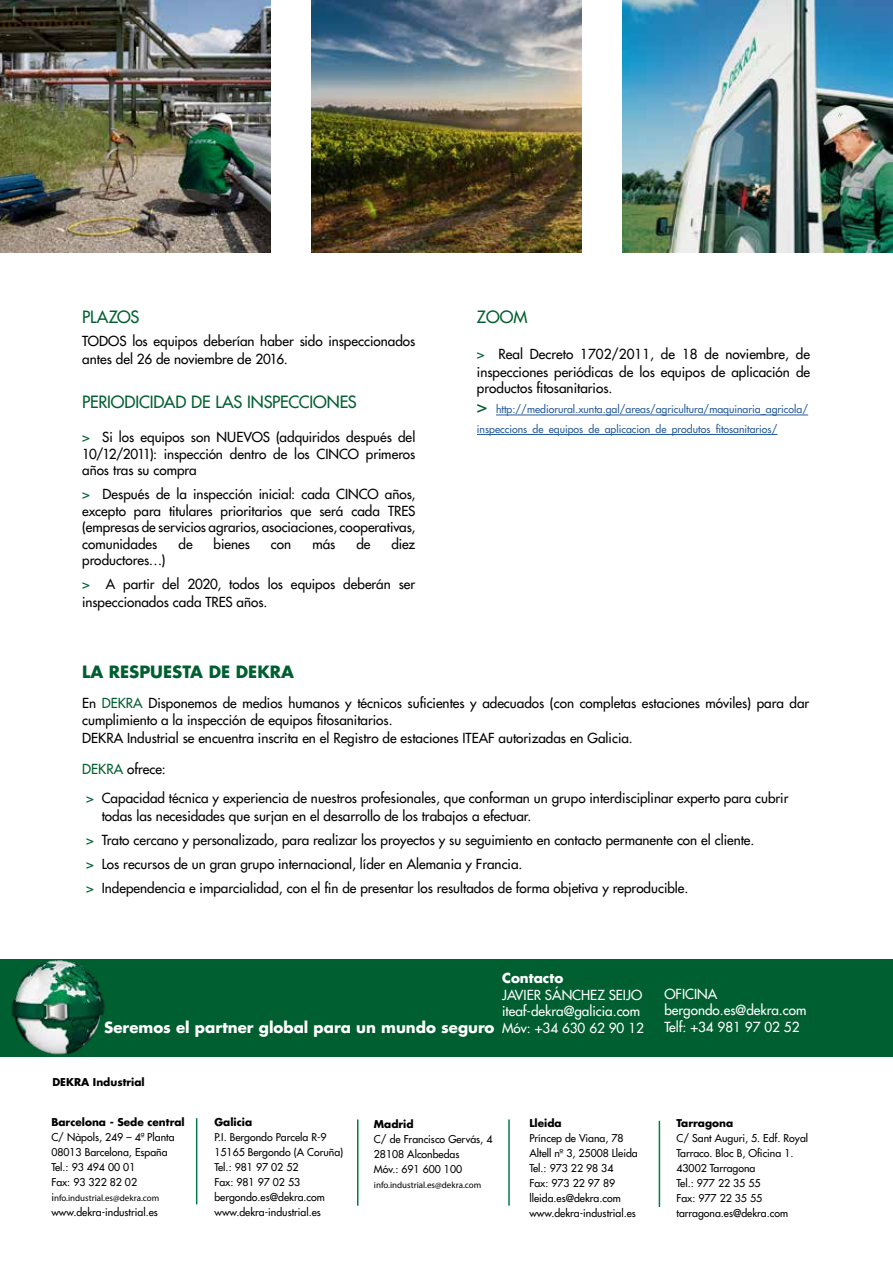
<style>
.page{position:relative;width:893px;height:1263px;background:#fff}
.page>*{position:absolute;margin:0;border:0;box-sizing:border-box;transform-origin:0 0}
.t1{font:16.5px "Futura LT";letter-spacing:-.005em;color:#005f30}
.t2{font:700 16.5px "Futura LT";color:#005f30}
.t3{font:700 15px "Futura LT";color:#fff}
.t4{font:13.5px/16.5px "Futura LT";color:#000}
.t5{font:13.5px/16.5px "Futura LT";color:#fff}
.t6{font:700 13.5px "Futura LT";color:#fff}
.t7{font:10.5px/15px "Futura LT";color:#000}
.t8{font:10.5px/19.5px "Futura LT";color:#275b9b}
.t9{font:700 10.5px "Futura LT";color:#000}
.t10{font:9px "Myriad Pro";color:#000}
.s1{color:#005f30}
.s2{font-size:18px;color:#005f30}
.s3{font-family:"Futura LT";font-size:10.5px}
</style>
<div class="page">
<img style="left:0;top:0;width:270px;height:252px">
<div style="left:0;top:959px;width:893px;height:97px;background:#005f30"></div>
<img style="left:4px;top:960px;width:105px;height:97px">
<hr style="left:196px;top:1118px;width:1px;height:86px;background:#007e48">
<hr style="left:659px;top:1121px;width:1px;height:86px;background:#007e48">
<hr style="left:508px;top:1119px;width:2px;height:87px;background:#007e48">
<hr style="left:357px;top:1119px;width:1px;height:87px;background:#007e48">
<img style="left:311px;top:0;width:271px;height:252px">
<img style="left:623px;top:0;width:270px;height:252px">
<hr style="left:496px;top:415px;width:312px;height:1px;background:#275b9b">
<hr style="left:477px;top:434px;width:300px;height:1px;background:#275b9b">
<p class="t1" style="left:82px;top:306px;width:59px">PLAZOS</p>
<p class="t4" style="left:82px;top:331px;width:335px;line-height:18px">TODOS los equipos deberían haber sido inspeccionados antes del 26 de noviembre de 2016.</p>
<p class="t1" style="left:82px;top:391px;width:276px">PERIODICIDAD DE LAS INSPECCIONES</p>
<p class="t4" style="left:82px;top:429px;width:335px;text-align:justify"><span class="s1">&gt;</span> Si los equipos son NUEVOS (adquiridos después del 10/12/2011): inspección dentro de los CINCO primeros años tras su compra</p>
<p class="t4" style="left:82px;top:486px;width:335px;text-align:justify"><span class="s1">&gt;</span> Después de la inspección inicial: cada CINCO años, excepto para titulares prioritarios que será cada TRES (empresas de servicios agrarios, asociaciones, cooperativas, comunidades</p>
<p class="t4" style="left:178px;top:535px;width:16px">de</p>
<p class="t4" style="left:214px;top:535px;width:38px">bienes</p>
<p class="t4" style="left:271px;top:535px;width:22px">con</p>
<p class="t4" style="left:312px;top:535px;width:24px">más</p>
<p class="t4" style="left:356px;top:535px;width:16px">de</p>
<p class="t4" style="left:392px;top:535px;width:25px">diez</p>
<p class="t4" style="left:82px;top:548px;width:335px;line-height:23.7px">productores…)<br><span class="s1">&gt;</span> A partir del 2020, todos los equipos deberán ser</p>
<p class="t4" style="left:82px;top:593px;width:187px">inspeccionados cada TRES años.</p>
<p class="t2" style="left:82px;top:661px;width:213px">LA RESPUESTA DE DEKRA</p>
<p class="t1" style="left:477px;top:306px;width:52px">ZOOM</p>
<p class="t4" style="left:477px;top:345px;width:335px;line-height:18px"><span class="s1">&gt;</span> Real Decreto 1702/2011, de 18 de noviembre, de inspecciones periódicas de los equipos de aplicación de</p>
<p class="t4" style="left:477px;top:380px;width:137px">productos fitosanitarios.</p>
<p class="t8" style="left:477px;top:399px;width:333px"><span class="s2">&gt;</span> http://mediorural.xunta.gal/areas/agricultura/maquinaria_agricola/ inspeccions_de_equipos_de_aplicacion_de_produtos_fitosanitarios/</p>
<p class="t4" style="left:82px;top:695px;width:729px">En <span class="s1">DEKRA</span> Disponemos de medios humanos y técnicos suficientes y adecuados (con completas estaciones móviles) para dar cumplimiento a la inspección de equipos fitosanitarios.</p>
<p class="t4" style="left:82px;top:729px;width:552px">DEKRA Industrial se encuentra inscrita en el Registro de estaciones ITEAF autorizadas en Galicia.</p>
<p class="t4" style="left:82px;top:755px;width:708px;line-height:28.5px"><span class="s1">DEKRA</span> ofrece:<br><span class="s1">&gt;</span> Capacidad técnica y experiencia de nuestros profesionales, que conforman un grupo interdisciplinar experto para cubrir</p>
<p class="t4" style="left:86px;top:804px;width:670px;line-height:24px;text-indent:16px">todas las necesidades que surjan en el desarrollo de los trabajos a efectuar.<br><span class="s1">&gt;</span> Trato cercano y personalizado, para realizar los proyectos y su seguimiento en contacto permanente con el cliente. <span class="s1">&gt;</span> Los recursos de un gran grupo internacional, líder en Alemania y Francia.<br><span class="s1">&gt;</span> Independencia e imparcialidad, con el fin de presentar los resultados de forma objetiva y reproducible.</p>
<p class="t6" style="left:502px;top:969px;width:63px">Contacto</p>
<p class="t5" style="left:502px;top:986px;width:143px">JAVIER SÁNCHEZ SEIJO iteaf-dekra@galicia.com<br>Móv: +34 630 62 90 12</p>
<p class="t3" style="left:104px;top:1017px;width:392px">Seremos el partner global para un mundo seguro</p>
<p class="t9" style="left:52px;top:1075px;width:94px">DEKRA Industrial</p>
<p class="t9" style="left:51px;top:1115px;width:135px">Barcelona - Sede central</p>
<p class="t7" style="left:51px;top:1129px;width:125px">C/ Nàpols, 249 – 4ª Planta<br>08013 Barcelona, España<br>Tel.: 93 494 00 01<br>Fax: 93 322 82 02</p>
<p class="t10" style="left:51px;top:1192px;width:109px"><span class="s3">i</span>nfo.industrial.es@dekra.com</p>
<p class="t7" style="left:51px;top:1204px;width:108px">www.dekra-industrial.es</p>
<p class="t9" style="left:214px;top:1115px;width:39px">Galicia</p>
<p class="t7" style="left:214px;top:1129px;width:130px">P.I. Bergondo Parcela R-9<br>15165 Bergondo (A Coruña)<br>Tel.: 981 97 02 52<br>Fax: 981 97 02 53 bergondo.es@dekra.com www.dekra-industrial.es</p>
<p class="t9" style="left:374px;top:1117px;width:41px">Madrid</p>
<p class="t7" style="left:374px;top:1131px;width:120px">C/ de Francisco Gervás, 4<br>28108 Alconbedas<br>Móv.: 691 600 100</p>
<p class="t10" style="left:374px;top:1179px;width:109px">info.industrial.es@dekra.com</p>
<p class="t9" style="left:529px;top:1116px;width:34px">Lleida</p>
<p class="t7" style="left:529px;top:1131px;width:110px">Príncep de Viana, 78<br>Altell nº 3, 25008 Lleida<br>Tel.: 973 22 98 34<br>Fax: 973 22 97 89 lleida.es@dekra.com www.dekra-industrial.es</p>
<p class="t5" style="left:664px;top:986px;width:144px">OFICINA bergondo.es@dekra.com<br>Telf: +34 981 97 02 52</p>
<p class="t9" style="left:676px;top:1116px;width:58px">Tarragona</p>
<p class="t7" style="left:676px;top:1130px;width:133px">C/ Sant Auguri, 5. Edf. Royal<br>Tarraco. Bloc B, Oficina 1.<br>43002 Tarragona<br>Tel.: 977 22 35 55<br>Fax: 977 22 35 55 tarragona.es@dekra.com</p>
</div>
